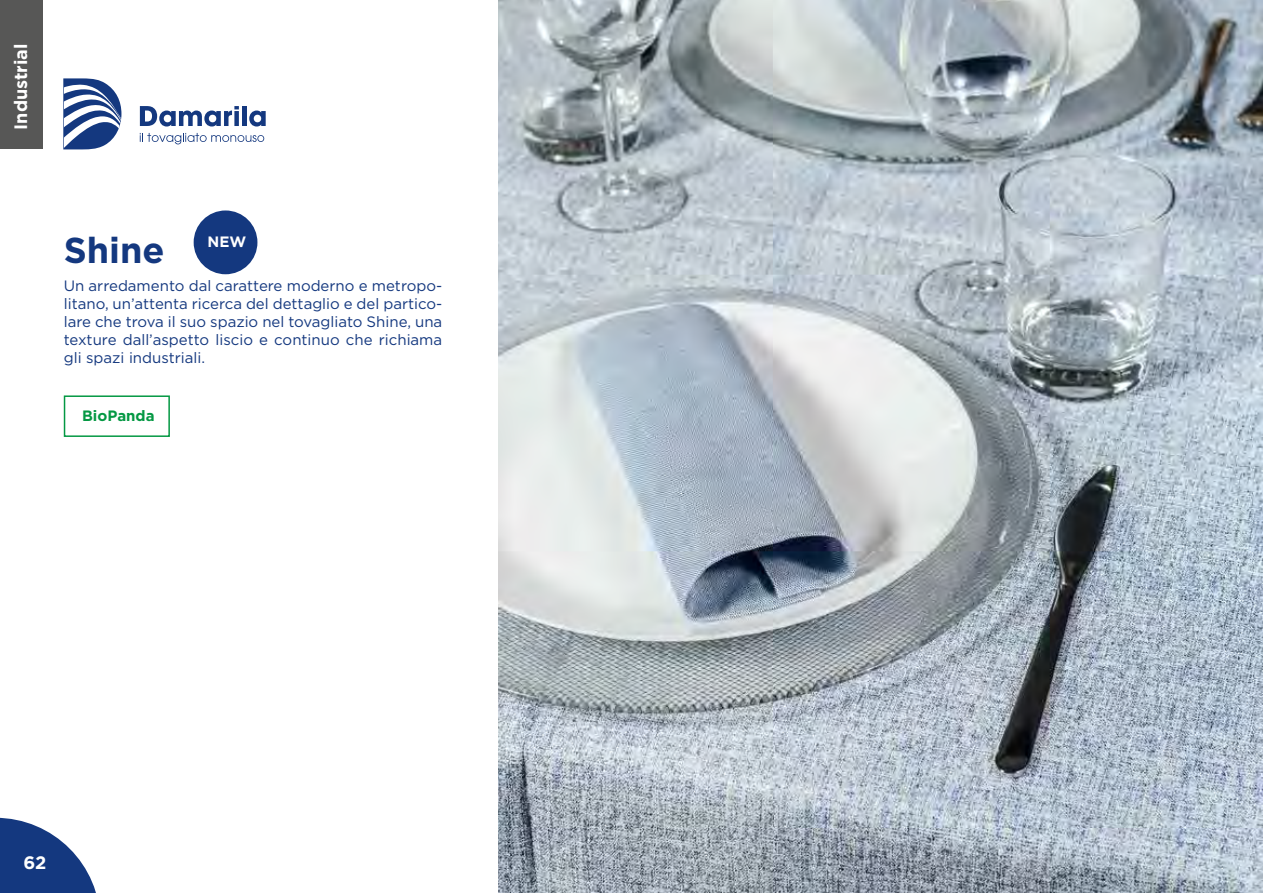
<style>
.page{position:relative;width:1263px;height:893px;background:#fff}
.page>*{position:absolute;margin:0;border:0;box-sizing:border-box;transform-origin:0 0}
.t1{font:700 36px "Gotham";color:#14387f}
.t2{font:700 18px "Gotham";color:#fff}
.t3{font:15px/18px "Gotham";color:#14387f;text-align:justify}
.t4{font:700 15px "Gotham";color:#049843}
.t5{font:700 15px "Gotham";color:#fff}
</style>
<div class="page">
<div style="left:64px;top:395px;width:106px;height:42px;border:2px solid #049843"></div>
<svg style="left:140px;top:133px;width:124px;height:11px"></svg>
<svg style="left:140px;top:106px;width:99px;height:21px"></svg>
<div style="left:234px;top:111px;width:5px;height:15px;background:#14387f"></div>
<div style="left:242px;top:106px;width:5px;height:20px;background:#14387f"></div>
<svg style="left:249px;top:111px;width:17px;height:16px"></svg>
<svg style="left:63px;top:78px;width:58px;height:72px"></svg>
<img style="left:499px;top:0;width:764px;height:893px">
<div style="left:194px;top:210px;width:63px;height:64px;background:#14387f;border-radius:50%"></div>
<div style="left:0;top:0;width:43px;height:149px;background:#575756"></div>
<svg style="left:0;top:818px;width:96px;height:75px"></svg>
<p class="t2" style="left:9px;top:130px;width:88px;rotate:-90deg">Industrial</p>
<p class="t5" style="left:208px;top:232px;width:40px">NEW</p>
<h1 class="t1" style="left:64px;top:227px;width:102px">Shine</h1>
<p class="t3" style="left:64px;top:276px;width:380px">Un arredamento dal carattere moderno e metropo&shy;litano, un’attenta ricerca del dettaglio e del partico&shy;lare che trova il suo spazio nel tovagliato Shine, una texture dall’aspetto liscio e continuo che richiama gli spazi industriali.</p>
<p class="t4" style="left:82px;top:405px;width:74px">BioPanda</p>
<p class="t2" style="left:23px;top:851px;width:25px">62</p>
</div>
